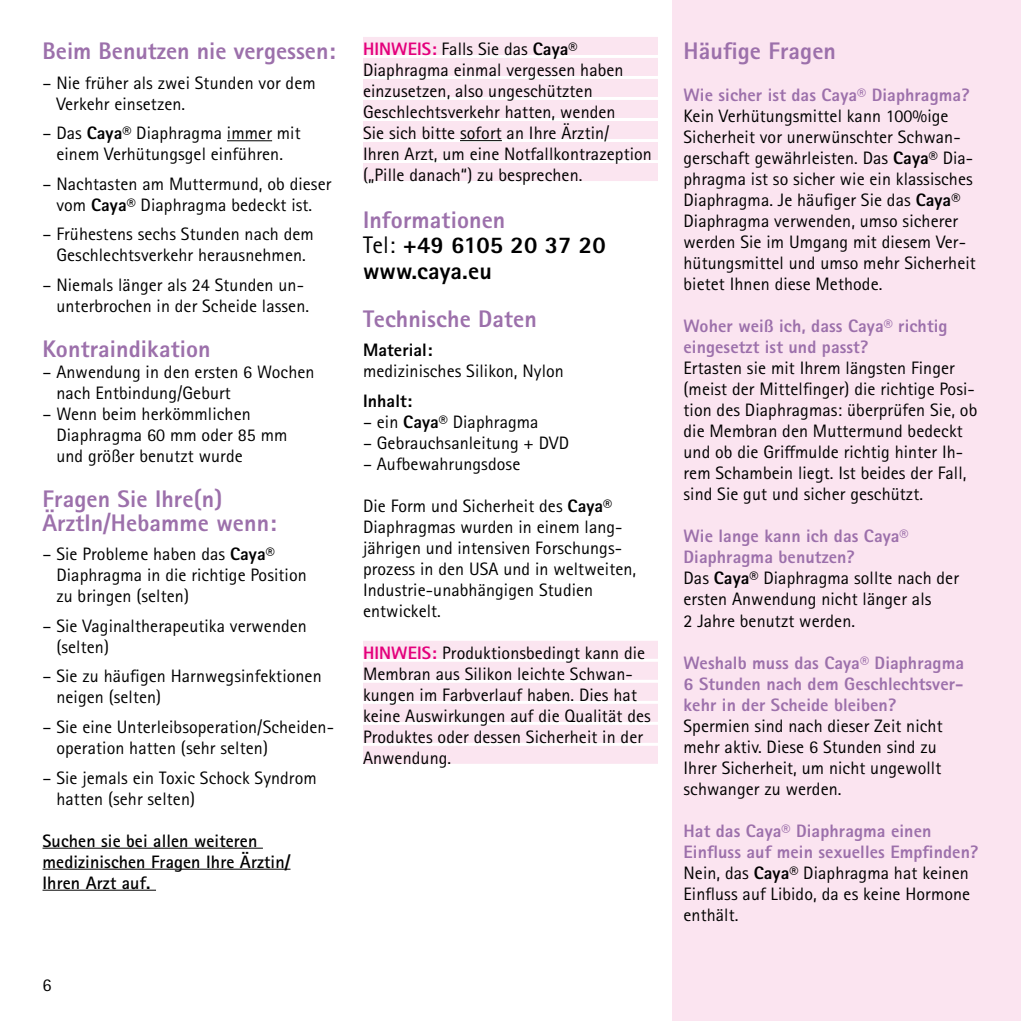
<style>
.page{position:relative;width:1021px;height:1021px;background:#fff}
.page>*{position:absolute;margin:0;border:0;box-sizing:border-box;transform-origin:0 0}
.t1{font:800 24px/24px "Rotis Sans Serif Pro";letter-spacing:.005em;color:#9c70ab}
.t2{font:800 24px/25.5px "Rotis Sans Serif Pro";letter-spacing:.005em;color:#000}
.t3{font:18px/21px "Rotis Sans Serif Pro";letter-spacing:.005em;color:#000}
.t4{font:800 18px/21px "Rotis Sans Serif Pro";letter-spacing:.005em;color:#9c70ab}
.t5{font:700 18px/21px "Rotis Sans Serif Pro";letter-spacing:.005em;color:#000}
.t6{font:800 18px "Rotis Sans Serif Pro";letter-spacing:.005em;color:#000}
.s1{font-weight:800}
.s2{font-weight:800;color:#e4007c}
.s3{color:#9c70ab}
.s4{font-weight:400}
.s5{font-weight:800;color:#9c70ab}
</style>
<div class="page">
<div style="left:672px;top:0;width:348px;height:1020px;background:#fbe4f0"></div>
<hr style="left:227px;top:140px;width:45px;height:1px;background:#000">
<hr style="left:43px;top:847px;width:220px;height:1px;background:#000">
<hr style="left:43px;top:868px;width:247px;height:1px;background:#000">
<hr style="left:43px;top:889px;width:113px;height:1px;background:#000">
<div style="left:363px;top:37px;width:295px;height:18px;background:#fbe5f0"></div>
<div style="left:363px;top:58px;width:295px;height:18px;background:#fbe5f0"></div>
<div style="left:363px;top:79px;width:295px;height:18px;background:#fbe5f0"></div>
<div style="left:363px;top:100px;width:295px;height:18px;background:#fbe5f0"></div>
<div style="left:363px;top:121px;width:295px;height:18px;background:#fbe5f0"></div>
<hr style="left:460px;top:140px;width:42px;height:1px;background:#000">
<div style="left:363px;top:142px;width:295px;height:18px;background:#fbe5f0"></div>
<div style="left:363px;top:163px;width:295px;height:18px;background:#fbe5f0"></div>
<div style="left:363px;top:640px;width:295px;height:18px;background:#fbe5f0"></div>
<div style="left:363px;top:661px;width:295px;height:18px;background:#fbe5f0"></div>
<div style="left:363px;top:682px;width:295px;height:18px;background:#fbe5f0"></div>
<div style="left:363px;top:703px;width:295px;height:18px;background:#fbe5f0"></div>
<div style="left:363px;top:724px;width:295px;height:18px;background:#fbe5f0"></div>
<div style="left:363px;top:745px;width:295px;height:18px;background:#fbe5f0"></div>
<h1 class="t1" style="left:43px;top:39px;width:294px">Beim Benutzen nie vergessen:</h1>
<p class="t3" style="left:56px;top:72px;width:261px;text-indent:-14px">– Nie früher als zwei Stunden vor dem<br>Verkehr einsetzen.</p>
<p class="t3" style="left:43px;top:123px;width:260px;text-align:center">– Das <span class="s1">Caya®</span> Diaphragma immer mit einem Verhütungsgel einführen.</p>
<p class="t3" style="left:43px;top:173px;width:290px;text-align:center">– Nachtasten am Muttermund, ob dieser vom <span class="s1">Caya®</span> Diaphragma bedeckt ist.</p>
<p class="t3" style="left:43px;top:224px;width:273px;text-align:center">– Frühestens sechs Stunden nach dem<br>Geschlechtsverkehr herausnehmen.</p>
<p class="t3" style="left:56px;top:274px;width:254px;text-indent:-14px">– Niemals länger als 24 Stunden un&shy;unterbrochen in der Scheide lassen.</p>
<h1 class="t1" style="left:43px;top:336px;width:169px">Kontraindikation</h1>
<p class="t3" style="left:56px;top:361px;width:260px;text-indent:-14px">– Anwendung in den ersten 6 Wochen nach Entbindung/Geburt</p>
<p class="t3" style="left:56px;top:403px;width:232px;text-indent:-14px">– Wenn beim herkömmlichen<br>Diaphragma 60 mm oder 85 mm und größer benutzt wurde</p>
<h1 class="t1" style="left:43px;top:486px;width:235px">Fragen Sie Ihre(n)<br>ÄrztIn/Hebamme wenn:</h1>
<p class="t3" style="left:56px;top:544px;width:252px;text-indent:-14px">– Sie Probleme haben das <span class="s1">Caya®<br></span>Diaphragma in die richtige Position zu bringen (selten)</p>
<p class="t3" style="left:56px;top:615px;width:252px;text-indent:-14px">– Sie Vaginaltherapeutika verwenden (selten)</p>
<p class="t3" style="left:56px;top:666px;width:267px;text-indent:-14px">– Sie zu häufigen Harnwegsinfektionen neigen (selten)</p>
<p class="t3" style="left:56px;top:716px;width:279px;text-indent:-14px">– Sie eine Unterleibsoperation/Scheiden&shy;operation hatten (sehr selten)</p>
<p class="t3" style="left:56px;top:767px;width:262px;text-indent:-14px">– Sie jemals ein Toxic Schock Syndrom hatten (sehr selten)</p>
<p class="t5" style="left:43px;top:829px;width:249px">Suchen sie bei allen weiteren medizinischen Fragen Ihre Ärztin/<br>Ihren Arzt auf.</p>
<p class="t3" style="left:363px;top:39px;width:290px"><span class="s2">HINWEIS:</span> Falls Sie das <span class="s1">Caya® </span>Diaphragma einmal vergessen haben einzusetzen, also ungeschützten Geschlechtsverkehr hatten, wenden<br>Sie sich bitte sofort an Ihre Ärztin/<br>Ihren Arzt, um eine Notfallkontrazeption („Pille danach“) zu besprechen.</p>
<h1 class="t2" style="left:363px;top:206px;width:244px"><span class="s3">Informationen<br></span><span class="s4">Tel:</span> +49 6105 20 37 20 www.caya.eu</h1>
<h1 class="t1" style="left:363px;top:306px;width:175px">Technische Daten</h1>
<p class="t6" style="left:363px;top:338px;width:71px">Material:</p>
<p class="t3" style="left:363px;top:361px;width:202px">medizinisches Silikon, Nylon</p>
<p class="t6" style="left:363px;top:389px;width:51px">Inhalt:</p>
<p class="t3" style="left:363px;top:411px;width:177px">– ein <span class="s1">Caya®</span> Diaphragma</p>
<p class="t3" style="left:363px;top:432px;width:207px">– Gebrauchsanleitung + DVD</p>
<p class="t3" style="left:363px;top:453px;width:159px">– Aufbewahrungsdose</p>
<p class="t3" style="left:363px;top:495px;width:275px">Die Form und Sicherheit des <span class="s1">Caya®<br></span>Diaphragmas wurden in einem lang&shy;jährigen und intensiven Forschungs&shy;prozess in den USA und in weltweiten,<br>Industrie-unabhängigen Studien entwickelt.</p>
<p class="t3" style="left:363px;top:642px;width:289px"><span class="s2">HINWEIS:</span> Produktionsbedingt kann die Membran aus Silikon leichte Schwan&shy;kungen im Farbverlauf haben. Dies hat keine Auswirkungen auf die Qualität des Produktes oder dessen Sicherheit in der Anwendung.</p>
<p class="t3" style="left:43px;top:974px;width:10px">6</p>
<h1 class="t1" style="left:683px;top:39px;width:154px">Häufige Fragen</h1>
<p class="t4" style="left:683px;top:84px;width:288px">Wie sicher ist das Caya® Diaphragma?</p>
<p class="t3" style="left:683px;top:106px;width:294px">Kein Verhütungsmittel kann 100%ige Sicherheit vor unerwünschter Schwan&shy;gerschaft gewährleisten. Das <span class="s1">Caya®</span> Dia&shy;phragma ist so sicher wie ein klassisches Diaphragma. Je häufiger Sie das <span class="s1">Caya® </span>Diaphragma verwenden, umso sicherer werden Sie im Umgang mit diesem Ver&shy;hütungsmittel und umso mehr Sicherheit bietet Ihnen diese Methode.</p>
<p class="t4" style="left:683px;top:315px;width:265px">Woher weiß ich, dass Caya® richtig eingesetzt ist und passt?</p>
<p class="t3" style="left:683px;top:358px;width:295px">Ertasten sie mit Ihrem längsten Finger (meist der Mittelfinger) die richtige Posi&shy;tion des Diaphragmas: überprüfen Sie, ob die Membran den Muttermund bedeckt und ob die Griffmulde richtig hinter Ih&shy;rem Schambein liegt. Ist beides der Fall, sind Sie gut und sicher geschützt.</p>
<p class="t3" style="left:683px;top:526px;width:277px"><span class="s5">Wie lange kann ich das Caya®<br>Diaphragma benutzen?<br></span>Das <span class="s1">Caya®</span> Diaphragma sollte nach der ersten Anwendung nicht länger als<br>2 Jahre benutzt werden.</p>
<p class="t4" style="left:683px;top:652px;width:282px;text-align:justify">Weshalb muss das Caya® Diaphragma 6 Stunden nach dem Geschlechtsver&shy;kehr in der Scheide bleiben?</p>
<p class="t3" style="left:683px;top:715px;width:261px">Spermien sind nach dieser Zeit nicht mehr aktiv. Diese 6 Stunden sind zu<br>Ihrer Sicherheit, um nicht ungewollt schwanger zu werden.</p>
<p class="t3" style="left:683px;top:820px;width:296px"><span class="s5">Hat das Caya® Diaphragma einen<br>Einfluss auf mein sexuelles Empfinden?<br></span>Nein, das <span class="s1">Caya®</span> Diaphragma hat keinen<br>Einfluss auf Libido, da es keine Hormone enthält.</p>
</div>
